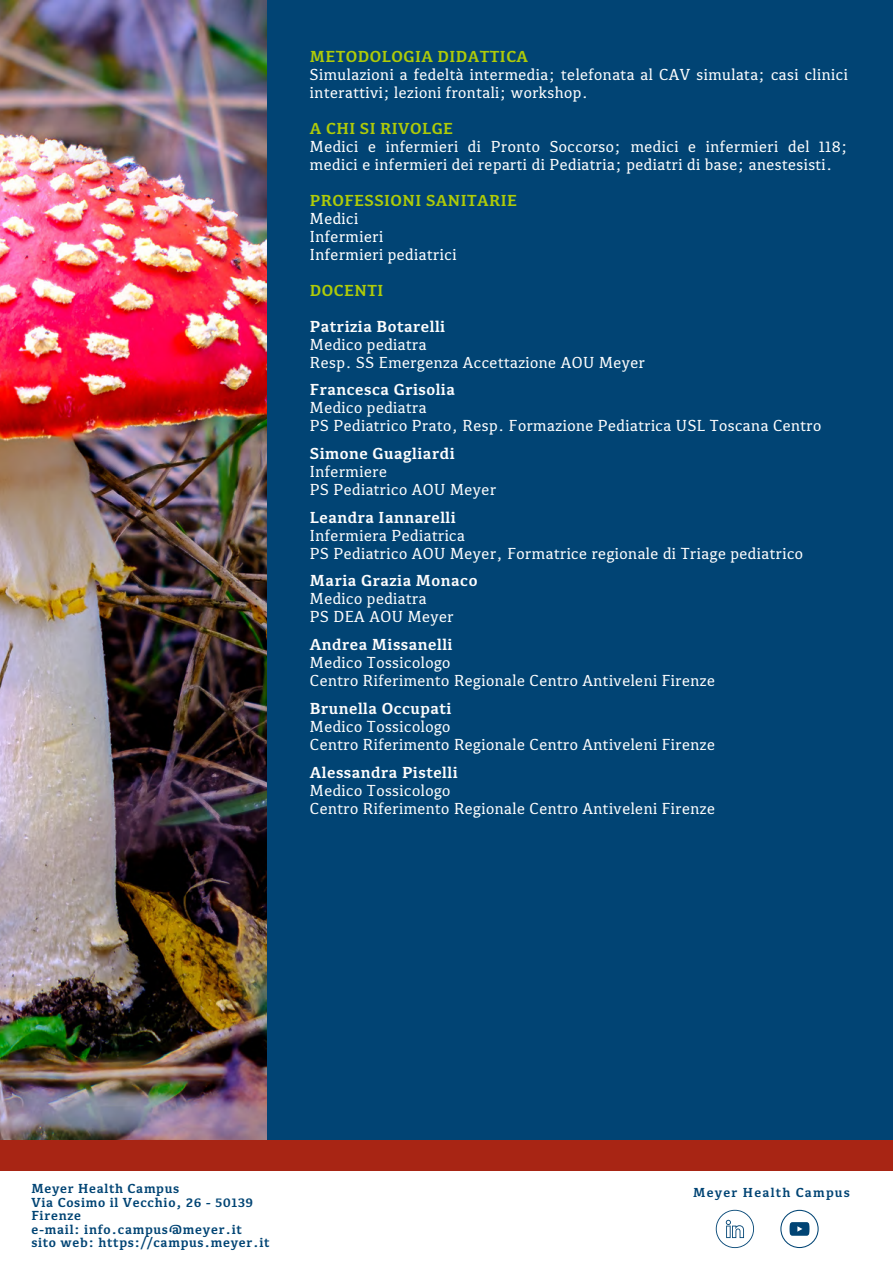
<style>
.page{position:relative;width:893px;height:1264px;background:#fff}
.page>*{position:absolute;margin:0;border:0;box-sizing:border-box;transform-origin:0 0}
.t1{font:16.5px/18px "Kefa III";letter-spacing:.03em;color:#fdfdfd}
.t2{font:700 16.5px "Kefa III";letter-spacing:.03em;color:#fdfdfd}
.t3{font:700 16.5px "Kefa III";letter-spacing:.03em;color:#afcb08}
.t4{font:16.5px/18px "Kefa III";letter-spacing:.03em;color:#fff}
.t5{font:700 13.5px/13.5px "Kefa III";letter-spacing:.05em;color:#014474}
.t6{font:700 13.5px "Kefa III";letter-spacing:.09em;color:#014474}
</style>
<div class="page">
<div style="left:0;top:0;width:892px;height:1262px;background:#014474"></div>
<img style="left:0;top:0;width:266px;height:1139px">
<div style="left:0;top:1139px;width:892px;height:42px;background:#a82514"></div>
<div style="left:0;top:1171px;width:892px;height:91px;background:#fff"></div>
<svg style="left:780px;top:1209px;width:38px;height:38px"></svg>
<svg style="left:715px;top:1209px;width:39px;height:38px"></svg>
<p class="t3" style="left:310px;top:49px;width:219px">METODOLOGIA DIDATTICA</p>
<p class="t1" style="left:310px;top:66px;width:539px">Simulazioni a fedeltà intermedia; telefonata al CAV simulata; casi clinici interattivi; lezioni frontali; workshop.</p>
<p class="t3" style="left:310px;top:121px;width:144px">A CHI SI RIVOLGE</p>
<p class="t1" style="left:310px;top:138px;width:539px">Medici e infermieri di Pronto Soccorso; medici e infermieri del 118; medici e infermieri dei reparti di Pediatria; pediatri di base; anestesisti.</p>
<p class="t3" style="left:310px;top:193px;width:208px">PROFESSIONI SANITARIE</p>
<p class="t4" style="left:310px;top:210px;width:148px">Medici<br>Infermieri<br>Infermieri pediatrici</p>
<p class="t3" style="left:310px;top:283px;width:75px">DOCENTI</p>
<p class="t2" style="left:310px;top:319px;width:137px">Patrizia Botarelli</p>
<p class="t1" style="left:310px;top:336px;width:336px">Medico pediatra<br>Resp. SS Emergenza Accettazione AOU Meyer</p>
<p class="t2" style="left:310px;top:382px;width:146px">Francesca Grisolia</p>
<p class="t1" style="left:310px;top:399px;width:513px">Medico pediatra<br>PS Pediatrico Prato, Resp. Formazione Pediatrica USL Toscana Centro</p>
<p class="t2" style="left:310px;top:446px;width:146px">Simone Guagliardi</p>
<p class="t1" style="left:310px;top:463px;width:188px">Infermiere<br>PS Pediatrico AOU Meyer</p>
<p class="t2" style="left:310px;top:510px;width:147px">Leandra Iannarelli</p>
<p class="t1" style="left:310px;top:527px;width:494px">Infermiera Pediatrica<br>PS Pediatrico AOU Meyer, Formatrice regionale di Triage pediatrico</p>
<p class="t2" style="left:310px;top:573px;width:169px">Maria Grazia Monaco</p>
<p class="t1" style="left:310px;top:591px;width:145px">Medico pediatra<br>PS DEA AOU Meyer</p>
<p class="t2" style="left:310px;top:637px;width:144px">Andrea Missanelli</p>
<p class="t1" style="left:310px;top:654px;width:406px">Medico Tossicologo<br>Centro Riferimento Regionale Centro Antiveleni Firenze</p>
<p class="t2" style="left:310px;top:701px;width:143px">Brunella Occupati</p>
<p class="t1" style="left:310px;top:718px;width:406px">Medico Tossicologo<br>Centro Riferimento Regionale Centro Antiveleni Firenze</p>
<p class="t2" style="left:310px;top:764px;width:149px">Alessandra Pistelli</p>
<p class="t1" style="left:310px;top:782px;width:406px">Medico Tossicologo<br>Centro Riferimento Regionale Centro Antiveleni Firenze</p>
<p class="t5" style="left:31px;top:1182px;width:240px">Meyer Health Campus<br>Via Cosimo il Vecchio, 26 - 50139<br>Firenze<br>e-mail: info.campus@meyer.it sito web: https://campus.meyer.it</p>
<p class="t6" style="left:693px;top:1186px;width:158px">Meyer Health Campus</p>
</div>
